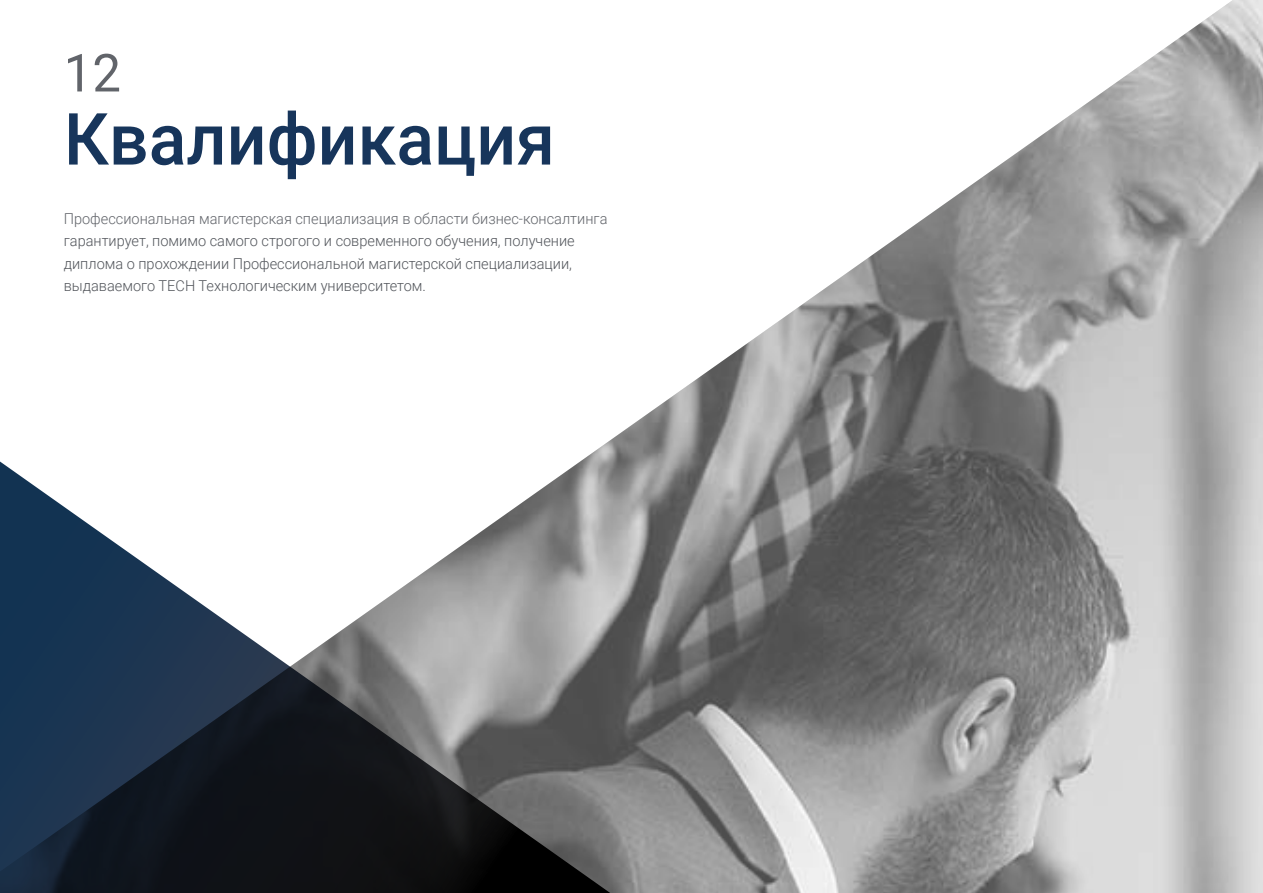
<style>
.page{position:relative;width:1263px;height:893px;background:#fff}
.page>*{position:absolute;margin:0;border:0;box-sizing:border-box;transform-origin:0 0}
.t1{font:500 72px "Roboto";color:#17355b}
.t2{font:52.5px "Roboto";color:#61646a}
.t3{font:300 15px/22.5px "Roboto";color:#52555b}
.t4{font:300 15px "Roboto";color:#61646a}
</style>
<div class="page">
<img style="left:602px;top:0;width:661px;height:893px">
<svg style="left:0;top:446px;width:640px;height:447px"></svg>
<h2 class="t2" style="left:64px;top:36px;width:59px">12</h2>
<h1 class="t1" style="left:64px;top:89px;width:493px">Квалификация</h1>
<p class="t4" style="left:64px;top:208px;width:545px">Профессиональная магистерская специализация в области бизнес-консалтинга</p>
<p class="t3" style="left:64px;top:229px;width:512px">гарантирует, помимо самого строгого и современного обучения, получение диплома о прохождении Профессиональной магистерской специализации, выдаваемого TECH Технологическим университетом.</p>
</div>
